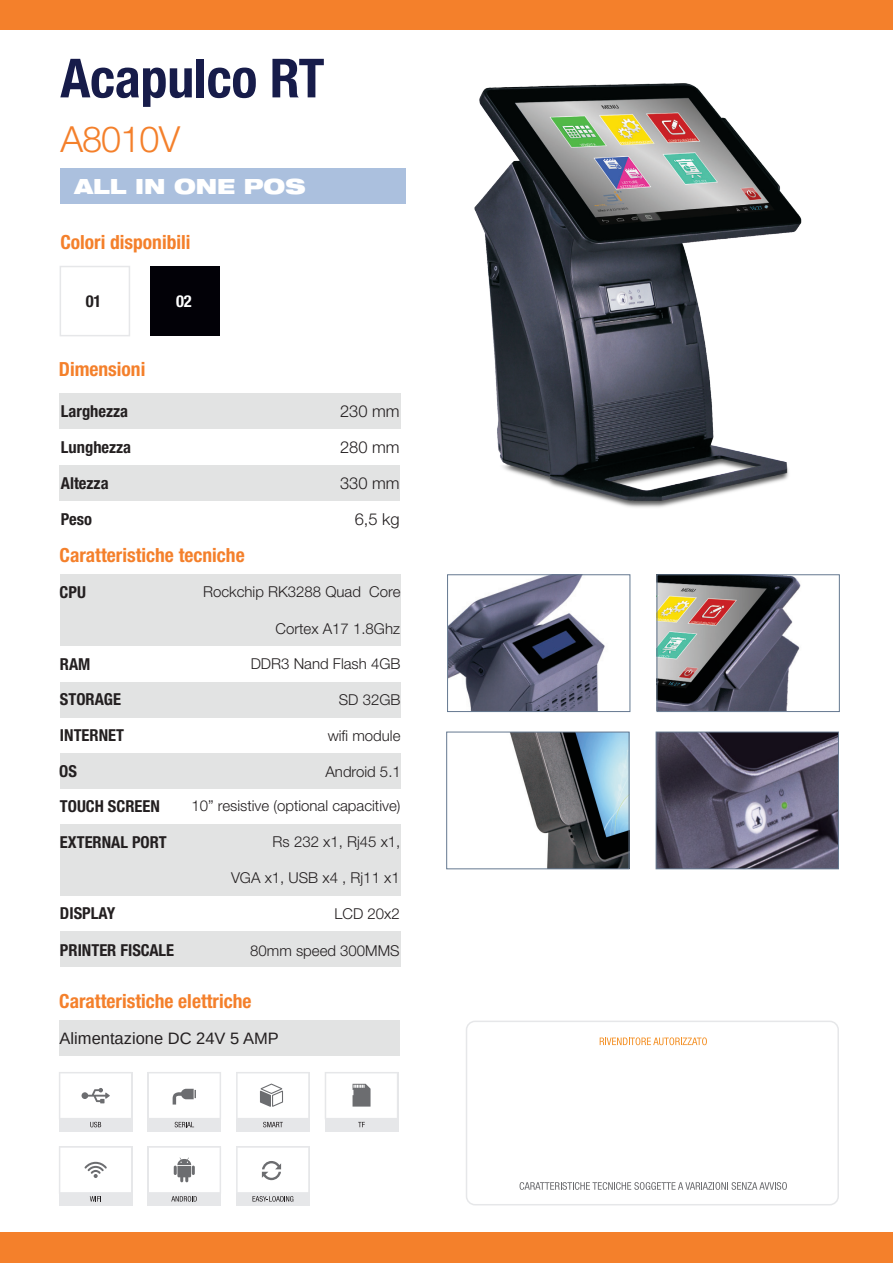
<style>
.page{position:relative;width:893px;height:1263px;background:#fff}
.page>*{position:absolute;margin:0;border:0;box-sizing:border-box;transform-origin:0 0}
.t1{font:700 condensed 54px "Helvetica Neue LT Pro";letter-spacing:-.005em;color:#171c4a}
.t2{font:300 36px "Helvetica Neue LT Pro";letter-spacing:-.025em;color:#f4802b}
.t3{font:900 expanded 21px "Helvetica Neue LT Pro";color:#fff}
.t4{font:700 condensed 19.5px "Helvetica Neue LT Pro";color:#f4802b}
.t5{font:700 condensed 16.5px/35.8px "Helvetica Neue LT Pro";color:#231f20}
.t6{font:16.5px "Arimo";color:#231f20}
.t7{font:300 16.5px/35.8px "Helvetica Neue LT Pro";color:#231f20;text-align:right}
.t8{font:700 condensed 16.5px "Helvetica Neue LT Pro";color:#fff}
.t9{font:300 15px "Helvetica Neue LT Pro";color:#231f20}
</style>
<div class="page">
<div style="left:60px;top:753px;width:341px;height:36px;background:#e2e3e3"></div>
<div style="left:60px;top:824px;width:341px;height:36px;background:#e2e3e3"></div>
<div style="left:60px;top:682px;width:341px;height:35px;background:#e2e3e3"></div>
<div style="left:60px;top:575px;width:340px;height:35px;background:#e2e3e3"></div>
<div style="left:0;top:0;width:893px;height:29px;background:#f4802b"></div>
<div style="left:0;top:1232px;width:893px;height:31px;background:#f4802b"></div>
<img style="left:474px;top:84px;width:328px;height:424px">
<img style="left:449px;top:577px;width:156px;height:133px">
<div style="left:447px;top:575px;width:183px;height:137px;border:1px solid #647890"></div>
<img style="left:659px;top:577px;width:142px;height:133px">
<div style="left:657px;top:575px;width:182px;height:137px;border:1px solid #647890"></div>
<div style="left:151px;top:266px;width:69px;height:70px;background:#020107"></div>
<div style="left:59px;top:393px;width:341px;height:36px;background:#e2e3e3"></div>
<div style="left:59px;top:465px;width:341px;height:36px;background:#e2e3e3"></div>
<div style="left:59px;top:1020px;width:341px;height:36px;background:#e2e3e3"></div>
<svg style="left:600px;top:1037px;width:107px;height:8px"></svg>
<svg style="left:520px;top:1182px;width:267px;height:8px"></svg>
<div style="left:466px;top:1020px;width:373px;height:185px;border:2px solid #e6e7e9;border-radius:9px"></div>
<div style="left:60px;top:266px;width:70px;height:70px;background:#fff;border:2px solid #e6e7e9"></div>
<div style="left:60px;top:610px;width:340px;height:36px;background:#e2e3e3"></div>
<div style="left:60px;top:860px;width:341px;height:35px;background:#e2e3e3"></div>
<div style="left:60px;top:931px;width:341px;height:36px;background:#e2e3e3"></div>
<div style="left:60px;top:169px;width:345px;height:35px;background:#abc0de"></div>
<div style="left:59px;top:1072px;width:73px;height:59px;background:#e6e7e9"></div>
<div style="left:59px;top:1146px;width:73px;height:59px;background:#e6e7e9"></div>
<div style="left:147px;top:1072px;width:74px;height:59px;background:#e6e7e9"></div>
<div style="left:236px;top:1072px;width:74px;height:59px;background:#e6e7e9"></div>
<div style="left:325px;top:1072px;width:73px;height:59px;background:#e6e7e9"></div>
<div style="left:147px;top:1146px;width:74px;height:59px;background:#e6e7e9"></div>
<div style="left:236px;top:1146px;width:74px;height:59px;background:#e6e7e9"></div>
<svg style="left:149px;top:1148px;width:71px;height:53px"></svg>
<svg style="left:60px;top:1073px;width:71px;height:54px"></svg>
<svg style="left:60px;top:1148px;width:71px;height:53px"></svg>
<svg style="left:149px;top:1073px;width:71px;height:54px"></svg>
<svg style="left:326px;top:1073px;width:71px;height:54px"></svg>
<svg style="left:238px;top:1073px;width:70px;height:54px"></svg>
<svg style="left:238px;top:1148px;width:70px;height:53px;background:#f1f1f2"></svg>
<img style="left:510px;top:734px;width:117px;height:133px">
<div style="left:446px;top:732px;width:183px;height:137px;border:1px solid #647890"></div>
<img style="left:658px;top:734px;width:179px;height:133px">
<div style="left:656px;top:732px;width:183px;height:137px;border:1px solid #647890"></div>
<h1 class="t1" style="left:60px;top:45px;width:266px">Acapulco RT</h1>
<h2 class="t2" style="left:60px;top:117px;width:121px">A8010V</h2>
<h3 class="t3" style="left:74px;top:173px;width:233px">ALL IN ONE POS</h3>
<h3 class="t4" style="left:60px;top:230px;width:132px">Colori disponibili</h3>
<p class="t5" style="left:86px;top:283px;width:17px">01</p>
<p class="t8" style="left:176px;top:291px;width:17px">02</p>
<h3 class="t4" style="left:59px;top:357px;width:88px">Dimensioni</h3>
<p class="t5" style="left:61px;top:393px;width:72px">Larghezza<br>Lunghezza<br>Altezza<br>Peso</p>
<p class="t7" style="left:340px;top:393px;width:61px">230 mm<br>280 mm<br>330 mm<br>6,5 kg</p>
<h3 class="t4" style="left:60px;top:544px;width:187px">Caratteristiche tecniche</h3>
<p class="t5" style="left:60px;top:574px;width:28px">CPU</p>
<p class="t5" style="left:60px;top:645px;width:32px">RAM</p>
<p class="t5" style="left:60px;top:681px;width:63px">STORAGE</p>
<p class="t5" style="left:59px;top:717px;width:109px">INTERNET<br>OS<br>TOUCH SCREEN<br>EXTERNAL PORT</p>
<p class="t5" style="left:60px;top:895px;width:57px">DISPLAY</p>
<p class="t5" style="left:60px;top:932px;width:116px">PRINTER FISCALE</p>
<p class="t9" style="left:203px;top:583px;width:199px">Rockchip RK3288 Quad Core</p>
<p class="t9" style="left:276px;top:619px;width:126px">Cortex A17 1.8Ghz</p>
<p class="t9" style="left:251px;top:654px;width:151px">DDR3 Nand Flash 4GB</p>
<p class="t9" style="left:339px;top:691px;width:63px">SD 32GB</p>
<p class="t9" style="left:328px;top:727px;width:74px">wifi module</p>
<p class="t9" style="left:325px;top:762px;width:77px">Android 5.1</p>
<p class="t9" style="left:191px;top:797px;width:210px">10” resistive (optional capacitive)</p>
<p class="t9" style="left:273px;top:832px;width:129px">Rs 232 x1, Rj45 x1,</p>
<p class="t9" style="left:231px;top:868px;width:170px">VGA x1, USB x4 , Rj11 x1</p>
<p class="t9" style="left:334px;top:904px;width:67px">LCD 20x2</p>
<p class="t9" style="left:250px;top:941px;width:151px">80mm speed 300MMS</p>
<h3 class="t4" style="left:59px;top:989px;width:194px">Caratteristiche elettriche</h3>
<p class="t6" style="left:60px;top:1028px;width:221px">Alimentazione DC 24V 5 AMP</p>
</div>
